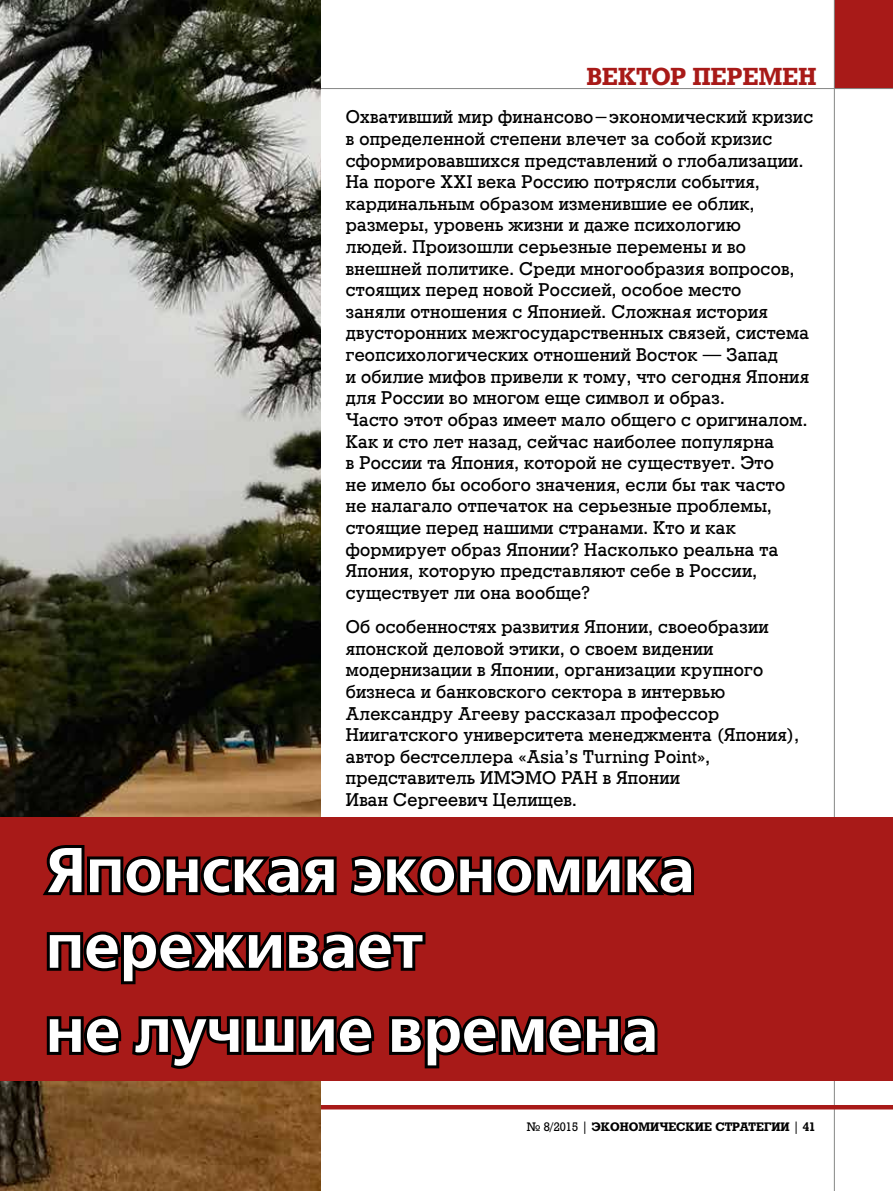
<style>
.page{position:relative;width:893px;height:1191px;background:#fff}
.page>*{position:absolute;margin:0;border:0;box-sizing:border-box;transform-origin:0 0}
.t1{font:700 63px/75.6px "Free Set C";color:#fff}
.t2{font:700 24px "Rodeo";letter-spacing:.005em;color:#a81a18}
.t3{font:18px/21.6px "Rodeo";letter-spacing:.015em;color:#000}
.t4{font:700 12px "Rodeo";color:#000}
.s1{font-weight:400}
</style>
<div class="page">
<div style="left:834px;top:0;width:59px;height:89px;background:#a81a18"></div>
<hr style="left:0;top:88px;width:893px;height:1px;background:#868786">
<hr style="left:834px;top:0;width:1px;height:1191px;background:#868786">
<hr style="left:0;top:1105px;width:893px;height:4px;background:#a81a18">
<img style="left:0;top:0;width:320px;height:1191px">
<div style="left:0;top:817px;width:893px;height:263px;background:#a81a18"></div>
<svg style="left:43px;top:845px;width:294px;height:51px"></svg>
<svg style="left:350px;top:856px;width:344px;height:40px"></svg>
<svg style="left:46px;top:931px;width:380px;height:54px"></svg>
<svg style="left:46px;top:1015px;width:329px;height:54px"></svg>
<svg style="left:389px;top:1015px;width:269px;height:54px"></svg>
<h2 class="t2" style="left:587px;top:62px;width:231px">ВЕКТОР ПЕРЕМЕН</h2>
<p class="t3" style="left:346px;top:106px;width:469px">Охвативший мир финансово-экономический кризис в определенной степени влечет за собой кризис сформировавшихся представлений о глобализации.<br>На пороге XXI века Россию потрясли события, кардинальным образом изменившие ее облик, размеры, уровень жизни и даже психологию<br>людей. Произошли серьезные перемены и во внешней политике. Среди многообразия вопросов, стоящих перед новой Россией, особое место<br>заняли отношения с Японией. Сложная история двусторонних межгосударственных связей, система геопсихологических отношений Восток — Запад<br>и обилие мифов привели к тому, что сегодня Япония для России во многом еще символ и образ.<br>Часто этот образ имеет мало общего с оригиналом.<br>Как и сто лет назад, сейчас наиболее популярна<br>в России та Япония, которой не существует. Это<br>не имело бы особого значения, если бы так часто<br>не налагало отпечаток на серьезные проблемы, стоящие перед нашими странами. Кто и как формирует образ Японии? Насколько реальна та Япония, которую представляют себе в России, существует ли она вообще?</p>
<p class="t3" style="left:346px;top:616px;width:455px">Об особенностях развития Японии, своеобразии японской деловой этики, о своем видении модернизации в Японии, организации крупного бизнеса и банковского сектора в интервью Александру Агееву рассказал профессор Ниигатского университета менеджмента (Япония), автор бестселлера «Asia’s Turning Point», представитель ИМЭМО РАН в Японии<br>Иван Сергеевич Целищев.</p>
<h1 class="t1" style="left:46px;top:834px;width:651px">Японская экономика переживает</h1>
<h1 class="t1" style="left:46px;top:994px;width:614px">не лучшие времена</h1>
<p class="t4" style="left:527px;top:1119px;width:290px"><span class="s1">№ 8/2015 |</span> ЭКОНОМИЧЕСКИЕ СТРАТЕГИИ <span class="s1">|</span> 41</p>
</div>
